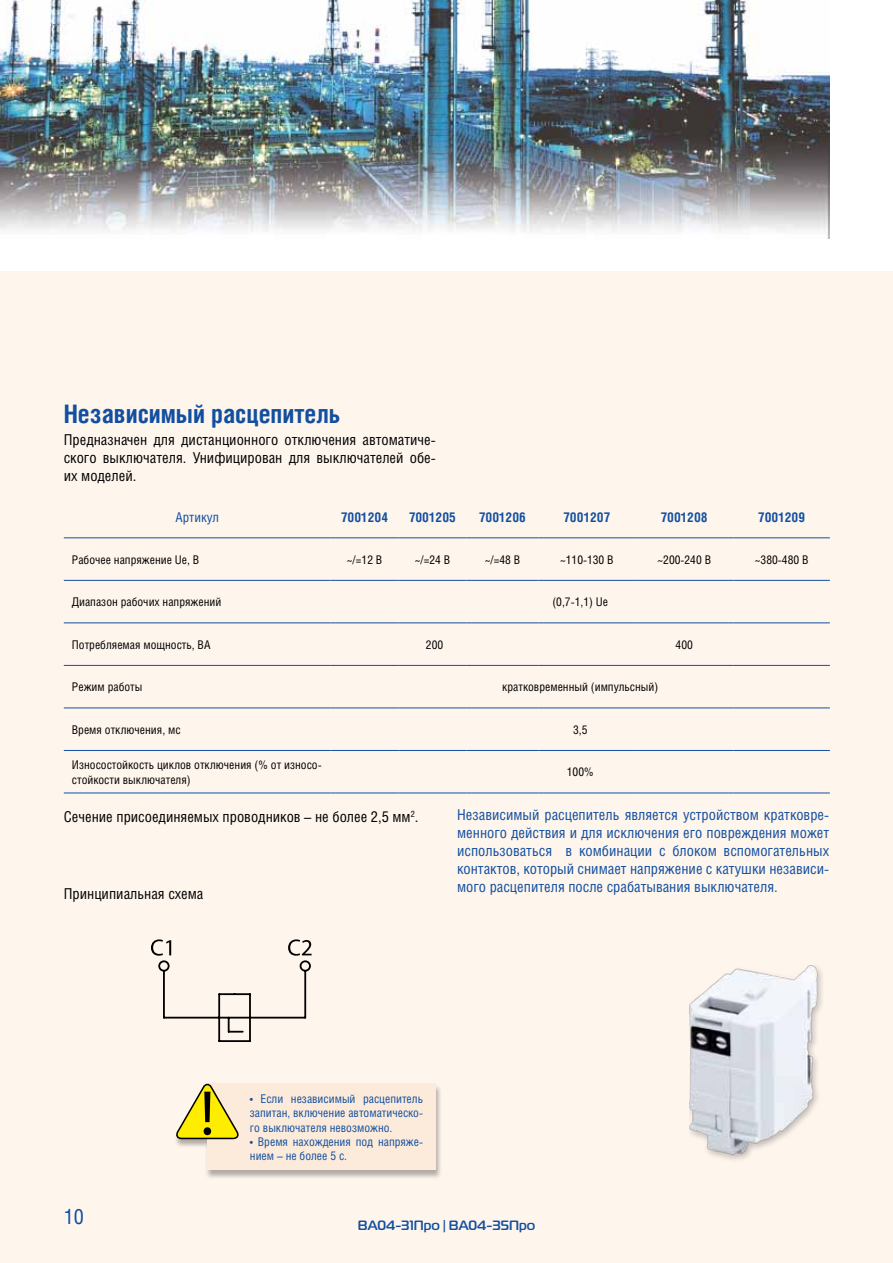
<style>
.page{position:relative;width:893px;height:1263px;background:#fff}
.page>*{position:absolute;margin:0;border:0;box-sizing:border-box;transform-origin:0 0}
.t1{font:700 25.5px "Helios Cond";color:#124fa0}
.t2{font:21px "Helios Cond";color:#124fa0}
.t3{font:15px/18px "Helios Cond";color:#124fa0;text-align:justify}
.t4{font:15px/18px "Helios Cond";color:#000;text-align:justify}
.t5{font:700 13.5px "Helios Cond";color:#124fa0}
.t6{font:500 13.5px "Magistral";color:#124fa0}
.t7{font:13.5px "Helios Cond";color:#124fa0}
.t8{font:12px/14.4px "Helios Cond";color:#000}
.t9{font:12px/14.4px "Helios Cond";color:#124fa0;text-align:justify}
</style>
<div class="page">
<div style="left:0;top:271px;width:893px;height:992px;background:#fef5ed"></div>
<img style="left:0;top:0;width:829px;height:238px">
<img style="left:689px;top:965px;width:133px;height:195px">
<hr style="left:64px;top:537px;width:267px;height:1px;background:#124fa0">
<hr style="left:331px;top:537px;width:68px;height:1px;background:#124fa0">
<hr style="left:399px;top:537px;width:67px;height:1px;background:#124fa0">
<hr style="left:466px;top:537px;width:73px;height:1px;background:#124fa0">
<hr style="left:539px;top:537px;width:96px;height:1px;background:#124fa0">
<hr style="left:635px;top:537px;width:98px;height:1px;background:#124fa0">
<hr style="left:733px;top:537px;width:97px;height:1px;background:#124fa0">
<hr style="left:64px;top:580px;width:267px;height:1px;background:#124fa0">
<hr style="left:331px;top:580px;width:68px;height:1px;background:#124fa0">
<hr style="left:399px;top:580px;width:67px;height:1px;background:#124fa0">
<hr style="left:466px;top:580px;width:73px;height:1px;background:#124fa0">
<hr style="left:539px;top:580px;width:96px;height:1px;background:#124fa0">
<hr style="left:635px;top:580px;width:98px;height:1px;background:#124fa0">
<hr style="left:733px;top:580px;width:97px;height:1px;background:#124fa0">
<hr style="left:64px;top:622px;width:267px;height:1px;background:#124fa0">
<hr style="left:331px;top:622px;width:68px;height:1px;background:#124fa0">
<hr style="left:399px;top:622px;width:67px;height:1px;background:#124fa0">
<hr style="left:466px;top:622px;width:73px;height:1px;background:#124fa0">
<hr style="left:539px;top:622px;width:96px;height:1px;background:#124fa0">
<hr style="left:635px;top:622px;width:98px;height:1px;background:#124fa0">
<hr style="left:733px;top:622px;width:97px;height:1px;background:#124fa0">
<hr style="left:64px;top:665px;width:267px;height:1px;background:#124fa0">
<hr style="left:331px;top:665px;width:68px;height:1px;background:#124fa0">
<hr style="left:399px;top:665px;width:67px;height:1px;background:#124fa0">
<hr style="left:466px;top:665px;width:73px;height:1px;background:#124fa0">
<hr style="left:539px;top:665px;width:96px;height:1px;background:#124fa0">
<hr style="left:635px;top:665px;width:98px;height:1px;background:#124fa0">
<hr style="left:733px;top:665px;width:97px;height:1px;background:#124fa0">
<hr style="left:64px;top:707px;width:267px;height:1px;background:#124fa0">
<hr style="left:331px;top:707px;width:68px;height:1px;background:#124fa0">
<hr style="left:399px;top:707px;width:67px;height:1px;background:#124fa0">
<hr style="left:466px;top:707px;width:73px;height:1px;background:#124fa0">
<hr style="left:539px;top:707px;width:96px;height:1px;background:#124fa0">
<hr style="left:635px;top:707px;width:98px;height:1px;background:#124fa0">
<hr style="left:733px;top:707px;width:97px;height:1px;background:#124fa0">
<hr style="left:64px;top:750px;width:267px;height:1px;background:#124fa0">
<hr style="left:331px;top:750px;width:68px;height:1px;background:#124fa0">
<hr style="left:399px;top:750px;width:67px;height:1px;background:#124fa0">
<hr style="left:466px;top:750px;width:73px;height:1px;background:#124fa0">
<hr style="left:539px;top:750px;width:96px;height:1px;background:#124fa0">
<hr style="left:635px;top:750px;width:98px;height:1px;background:#124fa0">
<hr style="left:733px;top:750px;width:97px;height:1px;background:#124fa0">
<hr style="left:64px;top:793px;width:267px;height:1px;background:#124fa0">
<hr style="left:331px;top:793px;width:68px;height:1px;background:#124fa0">
<hr style="left:399px;top:793px;width:67px;height:1px;background:#124fa0">
<hr style="left:466px;top:793px;width:73px;height:1px;background:#124fa0">
<hr style="left:539px;top:793px;width:96px;height:1px;background:#124fa0">
<hr style="left:635px;top:793px;width:98px;height:1px;background:#124fa0">
<hr style="left:733px;top:793px;width:97px;height:1px;background:#124fa0">
<svg style="left:151px;top:939px;width:161px;height:103px"></svg>
<div style="left:174px;top:1084px;width:268px;height:96px;background:#000;opacity:.3"></div>
<div style="left:207px;top:1084px;width:229px;height:86px;background:#fcebda"></div>
<svg style="left:176px;top:1084px;width:63px;height:55px"></svg>
<h1 class="t1" style="left:64px;top:398px;width:278px">Независимый расцепитель</h1>
<p class="t4" style="left:64px;top:430px;width:374px">Предназначен для дистанционного отключения автоматиче&shy;ского выключателя. Унифицирован для выключателей обе&shy;их моделей.</p>
<p class="t7" style="left:175px;top:509px;width:45px">Артикул</p>
<p class="t5" style="left:341px;top:509px;width:48px">7001204</p>
<p class="t5" style="left:409px;top:509px;width:48px">7001205</p>
<p class="t5" style="left:479px;top:509px;width:48px">7001206</p>
<p class="t5" style="left:564px;top:509px;width:48px">7001207</p>
<p class="t5" style="left:661px;top:509px;width:48px">7001208</p>
<p class="t5" style="left:758px;top:509px;width:48px">7001209</p>
<p class="t8" style="left:72px;top:552px;width:129px">Рабочее напряжение Ue, В</p>
<p class="t8" style="left:347px;top:552px;width:37px">~/=12 B</p>
<p class="t8" style="left:415px;top:552px;width:37px">~/=24 B</p>
<p class="t8" style="left:485px;top:552px;width:37px">~/=48 B</p>
<p class="t8" style="left:560px;top:552px;width:55px">~110-130 B</p>
<p class="t8" style="left:657px;top:552px;width:55px">~200-240 B</p>
<p class="t8" style="left:755px;top:552px;width:55px">~380-480 B</p>
<p class="t8" style="left:72px;top:595px;width:151px">Диапазон рабочих напряжений</p>
<p class="t8" style="left:552px;top:595px;width:57px">(0,7-1,1) Ue</p>
<p class="t8" style="left:72px;top:637px;width:140px">Потребляемая мощность, ВА</p>
<p class="t8" style="left:426px;top:637px;width:19px">200</p>
<p class="t8" style="left:676px;top:637px;width:19px">400</p>
<p class="t8" style="left:72px;top:680px;width:72px">Режим работы</p>
<p class="t8" style="left:502px;top:680px;width:158px">кратковременный (импульсный)</p>
<p class="t8" style="left:72px;top:722px;width:110px">Время отключения, мс</p>
<p class="t8" style="left:573px;top:722px;width:16px">3,5</p>
<p class="t8" style="left:72px;top:757px;width:251px">Износостойкость циклов отключения (% от износо&shy;стойкости выключателя)</p>
<p class="t8" style="left:567px;top:765px;width:28px">100%</p>
<p class="t4" style="left:64px;top:808px;width:356px">Сечение присоединяемых проводников – не более 2,5 мм<sup>2</sup>.</p>
<p class="t3" style="left:457px;top:805px;width:374px">Независимый расцепитель является устройством кратковре&shy;менного действия и для исключения его повреждения может использоваться в комбинации с блоком вспомогательных контактов, который снимает напряжение с катушки независи&shy;мого расцепителя после срабатывания выключателя.</p>
<p class="t4" style="left:64px;top:884px;width:141px">Принципиальная схема</p>
<h2 class="t2" style="left:64px;top:1204px;width:22px">10</h2>
<p class="t9" style="left:250px;top:1091px;width:175px">• Если независимый расцепитель запитан, включение автоматическо&shy;го выключателя невозможно.</p>
<p class="t9" style="left:250px;top:1134px;width:175px">• Время нахождения под напряже&shy;нием – не более 5 с.</p>
<p class="t6" style="left:358px;top:1217px;width:179px">ВА04-31Про | ВА04-35Про</p>
</div>
